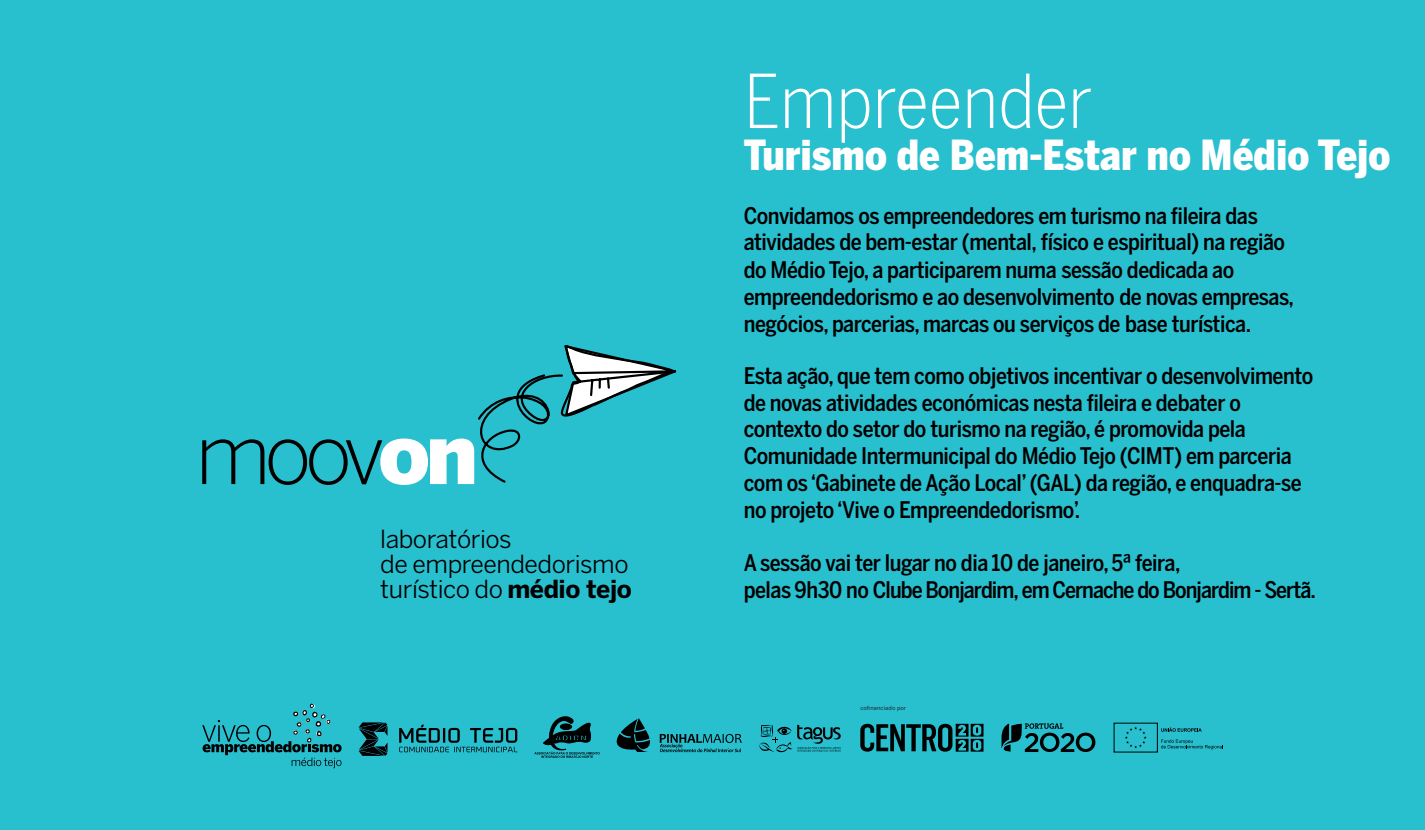
<style>
.page{position:relative;width:1425px;height:830px;background:#fff}
.page>*{position:absolute;margin:0;border:0;box-sizing:border-box;transform-origin:0 0}
.t1{font:300 73.5px "Benton Sans Cond";color:#fff}
.t2{font:900 41.1px "Benton Sans Cond";color:#fff}
.t3{font:24.67px/24.7px "Benton Sans";letter-spacing:-.02em;color:#000001}
.t4{font:500 22.73px/26.7px "Benton Sans Cond";letter-spacing:-.02em;color:#000001}
.t5{font:5.7px "Benton Sans";letter-spacing:.025em;color:#202225}
.s1{font-weight:700}
</style>
<div class="page">
<div style="left:0;top:0;width:1424px;height:829px;background:#28bfce"></div>
<svg style="left:1001px;top:723px;width:94px;height:28px"></svg>
<svg style="left:860px;top:723px;width:123px;height:28px"></svg>
<svg style="left:1125px;top:727px;width:21px;height:21px"></svg>
<svg style="left:1161px;top:727px;width:40px;height:4px"></svg>
<svg style="left:1161px;top:739px;width:62px;height:10px"></svg>
<svg style="left:399px;top:724px;width:118px;height:27px"></svg>
<svg style="left:358px;top:722px;width:29px;height:33px"></svg>
<svg style="left:534px;top:716px;width:65px;height:41px"></svg>
<svg style="left:659px;top:733px;width:83px;height:18px"></svg>
<svg style="left:616px;top:718px;width:34px;height:33px"></svg>
<svg style="left:759px;top:724px;width:81px;height:29px"></svg>
<svg style="left:202px;top:703px;width:139px;height:64px"></svg>
<svg style="left:202px;top:345px;width:475px;height:139px"></svg>
<p class="t3" style="left:380px;top:526px;width:253px">laboratórios<br>de empreendedorismo turístico do <span class="s1">médio tejo</span></p>
<h1 class="t1" style="left:743px;top:59px;width:350px">Empreender</h1>
<h2 class="t2" style="left:743px;top:131px;width:648px">Turismo de Bem-Estar no Médio Tejo</h2>
<p class="t4" style="left:743px;top:201px;width:552px;line-height:27.1px">Convidamos os empreendedores em turismo na fileira das atividades de bem-estar (mental, físico e espiritual) na região do Médio Tejo, a participarem numa sessão dedicada ao empreendedorismo e ao desenvolvimento de novas empresas, negócios, parcerias, marcas ou serviços de base turística.</p>
<p class="t4" style="left:743px;top:362px;width:571px">Esta ação, que tem como objetivos incentivar o desenvolvimento de novas atividades económicas nesta fileira e debater o contexto do setor do turismo na região, é promovida pela Comunidade Intermunicipal do Médio Tejo (CIMT) em parceria com os ‘Gabinete de Ação Local’(GAL) da região, e enquadra-se no projeto‘Vive o Empreendedorismo’.</p>
<p class="t4" style="left:743px;top:549px;width:573px">A sessão vai ter lugar no dia 10 de janeiro,5ª feira,<br>pelas 9h30 no Clube Bonjardim, em Cernache do Bonjardim - Sertã.</p>
<p class="t5" style="left:860px;top:703px;width:47px">cofinanciado por</p>
</div>
